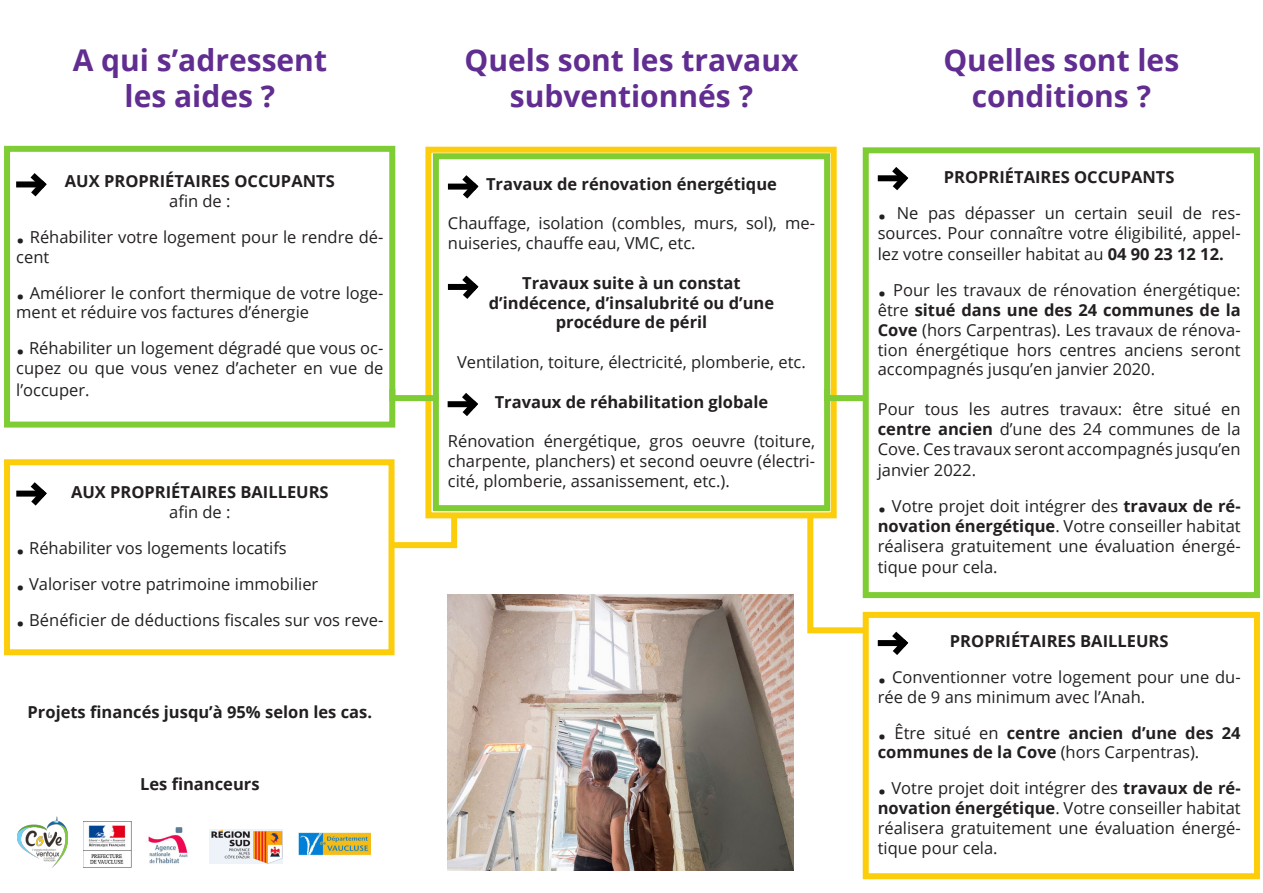
<style>
.page{position:relative;width:1263px;height:893px;background:#fff}
.page>*{position:absolute;margin:0;border:0;box-sizing:border-box;transform-origin:0 0}
.t1{font:700 30px "Open Sans";color:#612d91}
.t2{font:16.5px/19.8px "Open Sans";color:#231f20}
.t3{font:700 16.5px/19.8px "Open Sans";color:#231f20}
.s1{font-weight:700;font-size:30px}
.s2{font-weight:700}
.s3{font-size:30px}
.s4{font-weight:400}
</style>
<div class="page">
<img style="left:18px;top:816px;width:50px;height:51px">
<img style="left:84px;top:821px;width:48px;height:47px">
<img style="left:148px;top:827px;width:40px;height:37px">
<img style="left:210px;top:830px;width:72px;height:34px">
<img style="left:298px;top:832px;width:72px;height:24px">
<div style="left:4px;top:146px;width:391px;height:282px;border:6px solid #7ecd35"></div>
<div style="left:863px;top:147px;width:397px;height:451px;border:6px solid #7ecd35"></div>
<div style="left:433px;top:153px;width:397px;height:358px;border:6px solid #7ecd35"></div>
<div style="left:4px;top:459px;width:390px;height:196px;border:6px solid #fbcd0a"></div>
<div style="left:425px;top:147px;width:412px;height:371px;border:6px solid #fbcd0a"></div>
<div style="left:863px;top:612px;width:397px;height:267px;border:6px solid #fbcd0a"></div>
<svg style="left:388px;top:383px;width:52px;height:21px"></svg>
<svg style="left:804px;top:507px;width:66px;height:129px"></svg>
<svg style="left:823px;top:383px;width:47px;height:21px"></svg>
<img style="left:448px;top:594px;width:345px;height:276px">
<svg style="left:387px;top:508px;width:73px;height:43px"></svg>
<div style="left:16px;top:181px;width:28px;height:6px;background:#000"></div>
<svg style="left:24px;top:173px;width:23px;height:24px"></svg>
<div style="left:16px;top:491px;width:28px;height:6px;background:#000"></div>
<svg style="left:24px;top:482px;width:23px;height:24px"></svg>
<div style="left:878px;top:175px;width:27px;height:6px;background:#000"></div>
<svg style="left:886px;top:167px;width:23px;height:24px"></svg>
<div style="left:878px;top:640px;width:27px;height:6px;background:#000"></div>
<svg style="left:886px;top:631px;width:23px;height:24px"></svg>
<div style="left:448px;top:184px;width:27px;height:6px;background:#000"></div>
<svg style="left:456px;top:175px;width:23px;height:24px"></svg>
<div style="left:448px;top:284px;width:27px;height:6px;background:#000"></div>
<svg style="left:456px;top:275px;width:23px;height:24px"></svg>
<div style="left:448px;top:401px;width:27px;height:6px;background:#000"></div>
<svg style="left:455px;top:393px;width:23px;height:23px"></svg>
<p class="t1" style="left:73px;top:39px;width:256px">A qui s’adressent</p>
<p class="t1" style="left:125px;top:75px;width:152px">les aides ?</p>
<p class="t3" style="left:65px;top:171px;width:271px">AUX PROPRIÉTAIRES OCCUPANTS</p>
<p class="t2" style="left:169px;top:191px;width:63px">afin de :</p>
<p class="t2" style="left:16px;top:227px;width:369px"><span class="s1">.</span> Réhabiliter votre logement pour le rendre dé&shy;cent</p>
<p class="t2" style="left:16px;top:282px;width:369px"><span class="s1">.</span> Améliorer le confort thermique de votre loge&shy;ment et réduire vos factures d’énergie</p>
<p class="t2" style="left:16px;top:338px;width:369px"><span class="s1">.</span> Réhabiliter un logement dégradé que vous oc&shy;cupez ou que vous venez d’acheter en vue de</p>
<p class="t2" style="left:16px;top:380px;width:75px">l’occuper.</p>
<p class="t3" style="left:71px;top:482px;width:259px">AUX PROPRIÉTAIRES BAILLEURS</p>
<p class="t2" style="left:169px;top:502px;width:63px">afin de :</p>
<p class="t2" style="left:16px;top:538px;width:272px"><span class="s1">.</span> Réhabiliter vos logements locatifs</p>
<p class="t2" style="left:16px;top:574px;width:304px"><span class="s1">.</span> Valoriser votre patrimoine immobilier</p>
<p class="t2" style="left:16px;top:610px;width:369px"><span class="s1">.</span> Bénéficier de déductions fiscales sur vos reve-</p>
<p class="t3" style="left:28px;top:702px;width:346px">Projets financés jusqu’à 95% selon les cas.</p>
<p class="t3" style="left:140px;top:774px;width:121px">Les financeurs</p>
<p class="t1" style="left:465px;top:39px;width:335px">Quels sont les travaux</p>
<p class="t1" style="left:510px;top:75px;width:245px">subventionnés ?</p>
<p class="t3" style="left:486px;top:173px;width:292px">Travaux de rénovation énergétique</p>
<p class="t2" style="left:448px;top:213px;width:369px">Chauffage, isolation (combles, murs, sol), me&shy;nuiseries, chauffe eau, VMC, etc.</p>
<p class="t3" style="left:522px;top:272px;width:220px">Travaux suite à un constat</p>
<p class="t3" style="left:489px;top:292px;width:287px">d’indécence, d’insalubrité ou d’une</p>
<p class="t3" style="left:556px;top:312px;width:153px">procédure de péril</p>
<p class="t2" style="left:457px;top:352px;width:350px">Ventilation, toiture, électricité, plomberie, etc.</p>
<p class="t3" style="left:495px;top:391px;width:275px">Travaux de réhabilitation globale</p>
<p class="t2" style="left:448px;top:431px;width:369px;text-align:justify">Rénovation énergétique, gros oeuvre (toiture, charpente, planchers) et second oeuvre (électri&shy;cité, plomberie, assanissement, etc.).</p>
<p class="t1" style="left:943px;top:39px;width:237px">Quelles sont les</p>
<p class="t1" style="left:972px;top:75px;width:181px">conditions ?</p>
<p class="t3" style="left:944px;top:166px;width:232px">PROPRIÉTAIRES OCCUPANTS</p>
<p class="t2" style="left:878px;top:202px;width:364px"><span class="s1">.</span> Ne pas dépasser un certain seuil de res&shy;sources. Pour connaître votre éligibilité, appel-</p>
<p class="t2" style="left:878px;top:244px;width:348px">lez votre conseiller habitat au <span class="s2">04 90 23 12 12.</span></p>
<p class="t2" style="left:878px;top:280px;width:364px;text-align:justify"><span class="s1">.</span> Pour les travaux de rénovation énergétique: être <span class="s2">situé dans une des 24 communes de la Cove</span> (hors Carpentras). Les travaux de rénova&shy;tion énergétique hors centres anciens seront accompagnés jusqu’en janvier 2020.</p>
<p class="t2" style="left:878px;top:399px;width:364px;text-align:justify">Pour tous les autres travaux: être situé en <span class="s2">centre ancien</span> d’une des 24 communes de la Cove. Ces travaux seront accompagnés jusqu’en</p>
<p class="t2" style="left:878px;top:460px;width:100px">janvier 2022.</p>
<p class="t2" style="left:878px;top:496px;width:364px;text-align:justify"><span class="s1">.</span> Votre projet doit intégrer des <span class="s2">travaux de ré&shy;novation énergétique</span>. Votre conseiller habitat réalisera gratuitement une évaluation énergé-</p>
<p class="t2" style="left:878px;top:557px;width:121px">tique pour cela.</p>
<p class="t3" style="left:950px;top:631px;width:220px">PROPRIÉTAIRES BAILLEURS</p>
<p class="t2" style="left:878px;top:667px;width:364px"><span class="s1">.</span> Conventionner votre logement pour une du&shy;rée de 9 ans minimum avec l’Anah.</p>
<p class="t3" style="left:878px;top:722px;width:364px"><span class="s3">.</span> <span class="s4">Être situé en</span> centre ancien d’une des 24 communes de la Cove <span class="s4">(hors Carpentras).</span></p>
<p class="t2" style="left:878px;top:778px;width:364px;text-align:justify"><span class="s1">.</span> Votre projet doit intégrer des <span class="s2">travaux de ré&shy;novation énergétique</span>. Votre conseiller habitat réalisera gratuitement une évaluation énergé&shy;tique pour cela.</p>
</div>
